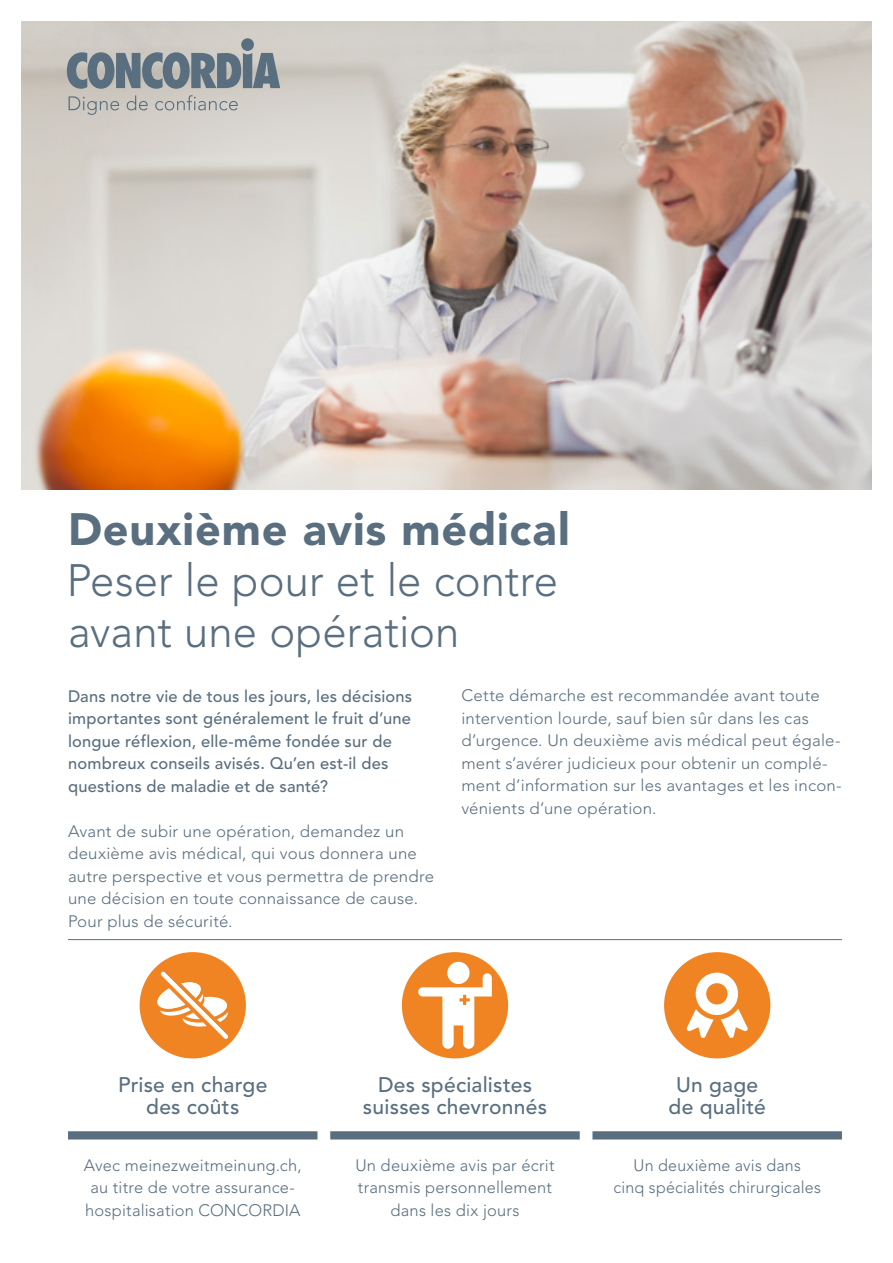
<style>
.page{position:relative;width:893px;height:1263px;background:#fff}
.page>*{position:absolute;margin:0;border:0;box-sizing:border-box;transform-origin:0 0}
.t1{font:300 45px/51px "Avenir";color:#596e7f}
.t2{font:900 45px "Avenir";letter-spacing:.02em;color:#596e7f}
.t3{font:500 21px/22.5px "Avenir";letter-spacing:.015em;color:#596e7f;text-align:center}
.t4{font:300 16.5px/22.5px "Avenir";letter-spacing:.015em;color:#596e7f;text-align:center}
.t5{font:500 16.5px/22.5px "Avenir";letter-spacing:.01em;color:#596e7f}
</style>
<div class="page">
<img style="left:21px;top:21px;width:851px;height:468px">
<hr style="left:68px;top:939px;width:774px;height:1px;background:#596e7f">
<svg style="left:67px;top:52px;width:213px;height:37px;background:#7e8a93"></svg>
<div style="left:241px;top:38px;width:13px;height:13px;background:#596e7f;border-radius:50%"></div>
<svg style="left:69px;top:96px;width:50px;height:19px"></svg>
<svg style="left:127px;top:95px;width:21px;height:15px"></svg>
<svg style="left:155px;top:95px;width:83px;height:15px"></svg>
<div style="left:68px;top:1131px;width:249px;height:8px;background:#596e7f"></div>
<div style="left:330px;top:1131px;width:250px;height:8px;background:#596e7f"></div>
<div style="left:592px;top:1131px;width:250px;height:8px;background:#596e7f"></div>
<div style="left:140px;top:952px;width:106px;height:106px;background:#f18422;border-radius:50%"></div>
<div style="left:402px;top:952px;width:106px;height:106px;background:#f18422;border-radius:50%"></div>
<div style="left:447px;top:962px;width:23px;height:22px;background:#fff;border-radius:50%"></div>
<svg style="left:418px;top:973px;width:74px;height:76px"></svg>
<svg style="left:157px;top:971px;width:71px;height:68px"></svg>
<div style="left:664px;top:952px;width:106px;height:106px;background:#f18422;border-radius:50%"></div>
<svg style="left:686px;top:972px;width:62px;height:66px"></svg>
<h1 class="t2" style="left:68px;top:502px;width:503px">Deuxième avis médical</h1>
<h1 class="t1" style="left:67px;top:554px;width:493px">Peser le pour et le contre avant une opération</h1>
<p class="t5" style="left:68px;top:685px;width:346px">Dans notre vie de tous les jours, les décisions importantes sont généralement le fruit d’une longue réflexion, elle-même fondée sur de nombreux conseils avisés. Qu’en est-il des questions de maladie et de santé?</p>
<p class="t4" style="left:68px;top:820px;width:368px;text-align:left">Avant de subir une opération, demandez un deuxième avis médical, qui vous donnera une autre perspective et vous permettra de prendre une décision en toute connaissance de cause.<br>Pour plus de sécurité.</p>
<p class="t4" style="left:461px;top:684px;width:382px;text-align:left">Cette démarche est recommandée avant toute intervention lourde, sauf bien sûr dans les cas d’urgence. Un deuxième avis médical peut égale&shy;ment s’avérer judicieux pour obtenir un complé&shy;ment d’information sur les avantages et les incon&shy;vénients d’une opération.</p>
<p class="t3" style="left:118px;top:1074px;width:151px">Prise en charge des coûts</p>
<p class="t4" style="left:84px;top:1154px;width:219px">Avec meinezweitmeinung.ch, au titre de votre assurance&shy;hospitalisation CONCORDIA</p>
<p class="t3" style="left:363px;top:1074px;width:186px">Des spécialistes suisses chevronnés</p>
<p class="t4" style="left:355px;top:1154px;width:201px">Un deuxième avis par écrit transmis personnellement dans les dix jours</p>
<p class="t3" style="left:669px;top:1074px;width:99px">Un gage de qualité</p>
<p class="t4" style="left:613px;top:1154px;width:209px">Un deuxième avis dans<br>cinq spécialités chirurgicales</p>
</div>
